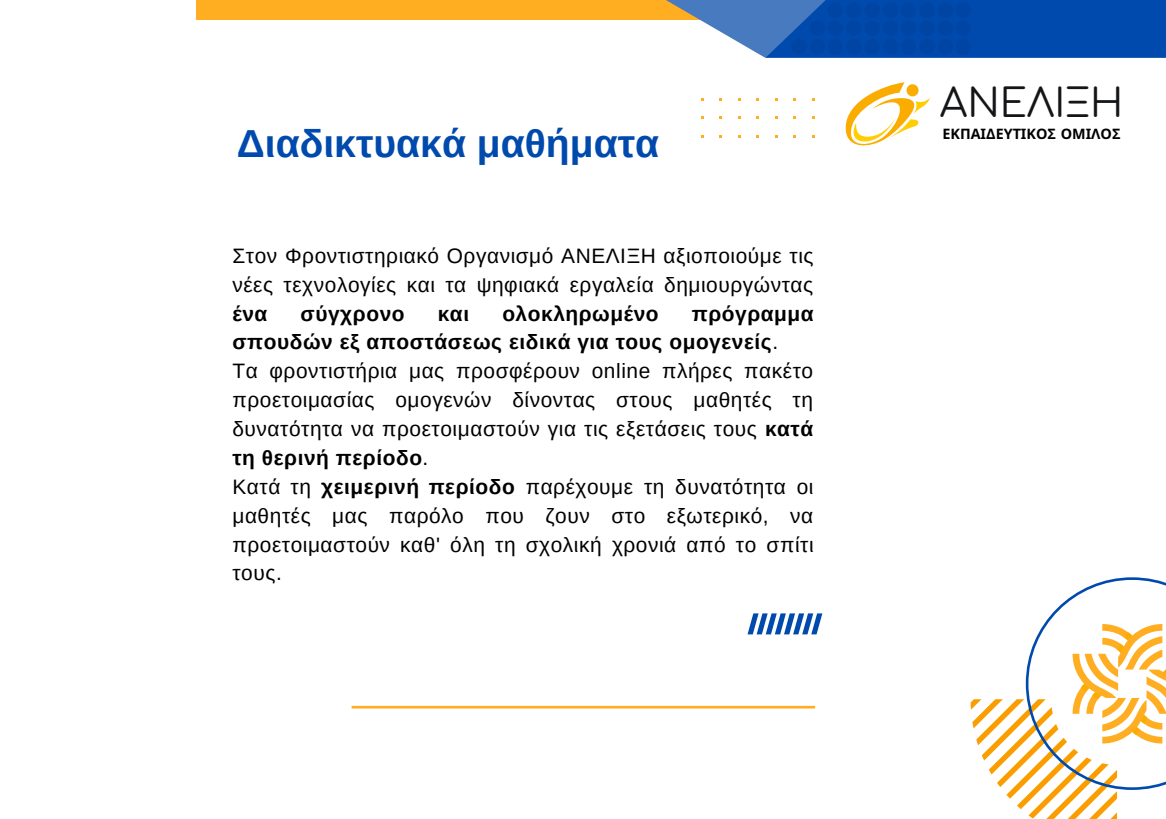
<style>
.page{position:relative;width:1166px;height:819px;background:#fff}
.page>*{position:absolute;margin:0;border:0;box-sizing:border-box;transform-origin:0 0}
.t1{font:39.2px "Comfortaa";color:#141517}
.t2{font:700 39.02px "Arimo";color:#004aad}
.t3{font:20.82px/28.9px "Arimo";letter-spacing:.025em;color:#000}
.t4{font:700 20.82px "Arimo";letter-spacing:.025em;color:#000}
.t5{font:700 14.35px "Noto Sans";color:#000}
.s1{font-weight:700}
</style>
<div class="page">
<hr style="left:351px;top:706px;width:464px;height:3px;background:#ffad21">
<div style="left:196px;top:0;width:551px;height:20px;background:#ffad21"></div>
<svg style="left:666px;top:0;width:99px;height:58px"></svg>
<div style="left:765px;top:0;width:401px;height:58px;background:#004aad"></div>
<svg style="left:791px;top:3px;width:32px;height:30px"></svg>
<svg style="left:970px;top:577px;width:196px;height:242px"></svg>
<svg style="left:1092px;top:692px;width:9px;height:7px"></svg>
<svg style="left:747px;top:613px;width:75px;height:21px"></svg>
<svg style="left:845px;top:82px;width:85px;height:64px"></svg>
<h2 class="t2" style="left:237px;top:122px;width:424px">Διαδικτυακά μαθήματα</h2>
<p class="t3" style="left:232px;top:241px;width:582px">Στον Φροντιστηριακό Οργανισμό ΑΝΕΛΙΞΗ αξιοποιούμε τις νέες τεχνολογίες και τα ψηφιακά εργαλεία δημιουργώντας</p>
<p class="t4" style="left:232px;top:302px;width:36px">ένα</p>
<p class="t4" style="left:300px;top:302px;width:105px">σύγχρονο</p>
<p class="t4" style="left:438px;top:302px;width:33px">και</p>
<p class="t4" style="left:502px;top:302px;width:158px">ολοκληρωμένο</p>
<p class="t3" style="left:232px;top:299px;width:583px;text-indent:459px"><span class="s1">πρόγραμμα σπουδών εξ αποστάσεως ειδικά για τους ομογενείς</span>.<br>Τα φροντιστήρια μας προσφέρουν online πλήρες πακέτο προετοιμασίας ομογενών δίνοντας στους μαθητές τη δυνατότητα να προετοιμαστούν για τις εξετάσεις τους <span class="s1">κατά τη θερινή περίοδο</span>.<br>Κατά τη <span class="s1">χειμερινή περίοδο</span> παρέχουμε τη δυνατότητα οι μαθητές μας παρόλο που ζουν στο εξωτερικό, να προετοιμαστούν καθ' όλη τη σχολική χρονιά από το σπίτι τους.</p>
<h1 class="t1" style="left:939px;top:83px;width:185px">ΑΝΕΛΙΞΗ</h1>
<p class="t5" style="left:942px;top:124px;width:180px">ΕΚΠΑΙΔΕΥΤΙΚΟΣ ΟΜΙΛΟΣ</p>
</div>
